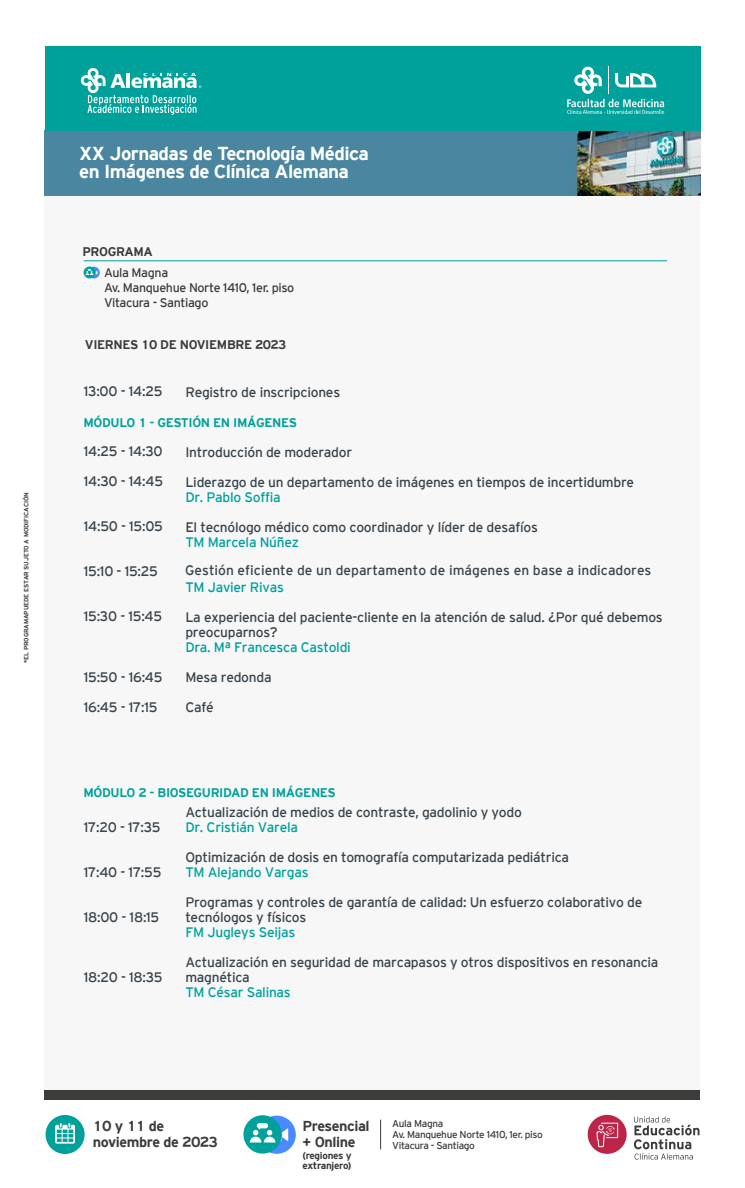
<style>
.page{position:relative;width:745px;height:1188px;background:#fff}
.page>*{position:absolute;margin:0;border:0;box-sizing:border-box;transform-origin:0 0}
.t1{font:700 18.75px/18.8px "Interstate";letter-spacing:-.03em;color:#fff}
.t2{font:700 14.38px/15.6px "Interstate";letter-spacing:-.03em;color:#3c3d3b}
.t3{font:13.75px/30px "Interstate";letter-spacing:-.02em;color:#39444c}
.t4{font:13.75px "Interstate";letter-spacing:-.02em;color:#00a19b}
.t5{font:13.75px "Interstate";color:#39444c}
.t6{font:12.5px/15px "Interstate";letter-spacing:-.03em;color:#3c3d3b}
.t7{font:700 12.5px "Interstate";letter-spacing:-.03em;color:#00a19b}
.t8{font:700 12.5px "Interstate";letter-spacing:-.03em;color:#3c3d3b}
.t9{font:10px/11.2px "Interstate";letter-spacing:-.035em;color:#3c3d3b}
.t10{font:700 10px/10px "Interstate";letter-spacing:-.03em;color:#3c3d3b}
.t11{font:700 6.25px "Interstate";letter-spacing:-.02em;color:#3c3d3b}
</style>
<div class="page">
<div style="left:257px;top:1115px;width:38px;height:38px;background:#4a8aff;border-radius:50%"></div>
<div style="left:243px;top:1115px;width:38px;height:38px;background:#00a19b;border-radius:50%"></div>
<svg style="left:249px;top:1123px;width:39px;height:19px"></svg>
<div style="left:587px;top:1114px;width:39px;height:39px;background:#bc2448;border-radius:50%"></div>
<svg style="left:596px;top:1122px;width:21px;height:25px"></svg>
<svg style="left:634px;top:1116px;width:65px;height:43px"></svg>
<div style="left:45px;top:1114px;width:39px;height:39px;background:#00a19b;border-radius:50%"></div>
<svg style="left:55px;top:1123px;width:20px;height:20px"></svg>
<hr style="left:380px;top:1119px;width:1px;height:30px;background:#3c3d3b">
<img style="left:45px;top:131px;width:655px;height:64px">
<div style="left:45px;top:47px;width:655px;height:84px;background:#00a19b"></div>
<svg style="left:81px;top:68px;width:120px;height:47px"></svg>
<svg style="left:567px;top:67px;width:96px;height:47px"></svg>
<div style="left:44px;top:196px;width:655px;height:899px;background:#f7f7f7"></div>
<div style="left:44px;top:1090px;width:655px;height:10px;background:#3c3d3b"></div>
<hr style="left:84px;top:260px;width:582px;height:1px;background:#00a19b">
<svg style="left:88px;top:267px;width:12px;height:11px"></svg>
<svg style="left:83px;top:266px;width:12px;height:12px"></svg>
<svg style="left:85px;top:269px;width:12px;height:6px"></svg>
<p class="t11" style="left:23px;top:662px;width:172px;rotate:-90deg">*EL PROGRAMAPUEDE ESTAR SUJETO A MODIFICACIÓN</p>
<h1 class="t1" style="left:79px;top:143px;width:291px">XX Jornadas de Tecnología Médica en Imágenes de Clínica Alemana</h1>
<p class="t8" style="left:82px;top:244px;width:72px">PROGRAMA</p>
<p class="t6" style="left:104px;top:265px;width:192px">Aula Magna<br>Av. Manquehue Norte 1410, 1er. piso<br>Vitacura - Santiago</p>
<p class="t8" style="left:85px;top:338px;width:203px">VIERNES 10 DE NOVIEMBRE 2023</p>
<p class="t3" style="left:84px;top:376px;width:80px">13:00 - 14:25</p>
<p class="t3" style="left:185px;top:376px;width:156px">Registro de inscripciones</p>
<p class="t7" style="left:83px;top:415px;width:215px">MÓDULO 1 - GESTIÓN EN IMÁGENES</p>
<p class="t3" style="left:84px;top:436px;width:81px">14:25 - 14:30<br>14:30 - 14:45</p>
<p class="t3" style="left:84px;top:511px;width:81px">14:50 - 15:05</p>
<p class="t3" style="left:84px;top:556px;width:76px">15:10 - 15:25</p>
<p class="t3" style="left:84px;top:601px;width:80px">15:30 - 15:45</p>
<p class="t3" style="left:84px;top:661px;width:80px">15:50 - 16:45<br>16:45 - 17:15</p>
<p class="t3" style="left:185px;top:436px;width:450px">Introducción de moderador<br>Liderazgo de un departamento de imágenes en tiempos de incertidumbre</p>
<p class="t4" style="left:185px;top:489px;width:97px">Dr. Pablo Soffia</p>
<p class="t3" style="left:185px;top:511px;width:354px">El tecnólogo médico como coordinador y líder de desafíos</p>
<p class="t4" style="left:185px;top:534px;width:115px">TM Marcela Núñez</p>
<p class="t4" style="left:185px;top:579px;width:100px">TM Javier Rivas</p>
<p class="t3" style="left:185px;top:609px;width:478px;line-height:15px">La experiencia del paciente-cliente en la atención de salud. ¿Por qué debemos preocuparnos?</p>
<p class="t4" style="left:185px;top:639px;width:167px">Dra. Mª Francesca Castoldi</p>
<p class="t3" style="left:185px;top:661px;width:88px">Mesa redonda<br>Café</p>
<p class="t5" style="left:185px;top:562px;width:467px">Gestión eficiente de un departamento de imágenes en base a indicadores</p>
<p class="t7" style="left:83px;top:785px;width:253px">MÓDULO 2 - BIOSEGURIDAD EN IMÁGENES</p>
<p class="t3" style="left:84px;top:811px;width:78px">17:20 - 17:35</p>
<p class="t3" style="left:84px;top:856px;width:79px">17:40 - 17:55</p>
<p class="t3" style="left:84px;top:901px;width:77px">18:00 - 18:15</p>
<p class="t3" style="left:84px;top:961px;width:80px">18:20 - 18:35</p>
<p class="t3" style="left:185px;top:796px;width:338px">Actualización de medios de contraste, gadolinio y yodo</p>
<p class="t4" style="left:185px;top:819px;width:114px">Dr. Cristián Varela</p>
<p class="t3" style="left:185px;top:841px;width:385px">Optimización de dosis en tomografía computarizada pediátrica</p>
<p class="t4" style="left:185px;top:864px;width:125px">TM Alejando Vargas</p>
<p class="t3" style="left:185px;top:894px;width:458px;line-height:15px">Programas y controles de garantía de calidad: Un esfuerzo colaborativo de tecnólogos y físicos</p>
<p class="t4" style="left:185px;top:924px;width:111px">FM Jugleys Seijas</p>
<p class="t3" style="left:185px;top:954px;width:474px;line-height:15px">Actualización en seguridad de marcapasos y otros dispositivos en resonancia magnética</p>
<p class="t4" style="left:185px;top:984px;width:107px">TM César Salinas</p>
<p class="t2" style="left:93px;top:1118px;width:127px">10 y 11 de noviembre de 2023</p>
<p class="t2" style="left:302px;top:1118px;width:69px">Presencial + Online</p>
<p class="t10" style="left:302px;top:1149px;width:51px">(regiones y extranjero)</p>
<p class="t9" style="left:392px;top:1117px;width:152px">Aula Magna<br>Av. Manquehue Norte 1410, 1er. piso<br>Vitacura - Santiago</p>
</div>
